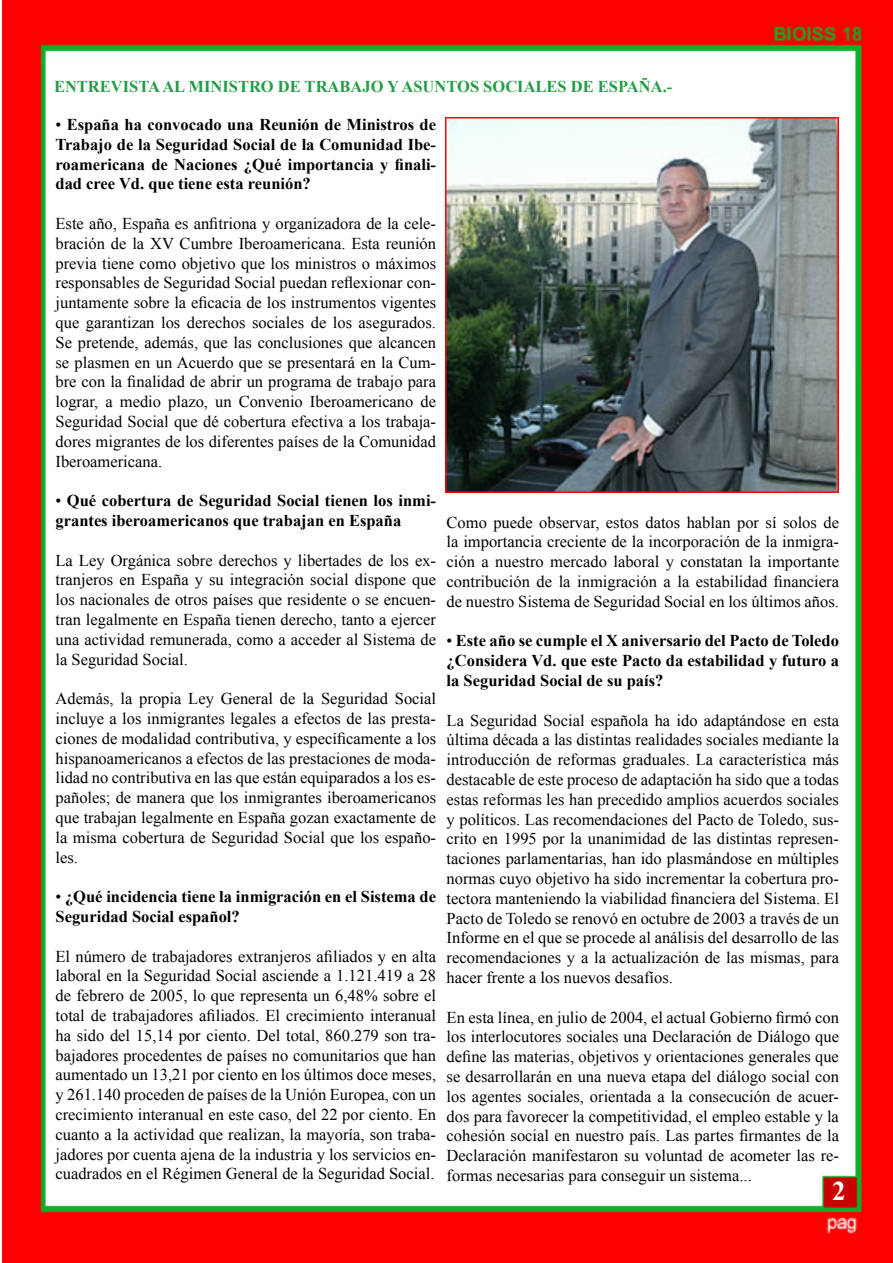
<style>
.page{position:relative;width:893px;height:1263px;background:#fff}
.page>*{position:absolute;margin:0;border:0;box-sizing:border-box;transform-origin:0 0}
.t1{font:700 27px "Times New Roman";color:#fff}
.t2{font:16.5px/19.8px "Times New Roman";color:#000;text-align:justify}
.t3{font:700 16.5px/19.8px "Times New Roman";color:#000;text-align:justify}
.t4{font:700 16.5px "Times New Roman";color:#239d46}
.s1{font-weight:400}
</style>
<div class="page">
<img style="left:3px;top:0;width:890px;height:1263px">
<img style="left:445px;top:117px;width:393px;height:375px">
<p class="t4" style="left:54px;top:75px;width:620px">ENTREVISTA AL MINISTRO DE TRABAJO Y ASUNTOS SOCIALES DE ESPAÑA.-</p>
<p class="t3" style="left:56px;top:114px;width:382px"><span class="s1">•</span> España ha convocado una Reunión de Ministros de Trabajo de la Seguridad Social de la Comunidad Ibe&shy;roamericana de Naciones ¿Qué importancia y finali&shy;dad cree Vd. que tiene esta reunión?</p>
<p class="t2" style="left:56px;top:213px;width:382px">Este año, España es anfitriona y organizadora de la cele&shy;bración de la XV Cumbre Iberoamericana. Esta reunión previa tiene como objetivo que los ministros o máximos responsables de Seguridad Social puedan reflexionar con&shy;juntamente sobre la eficacia de los instrumentos vigentes que garantizan los derechos sociales de los asegurados.<br>Se pretende, además, que las conclusiones que alcancen se plasmen en un Acuerdo que se presentará en la Cum&shy;bre con la finalidad de abrir un programa de trabajo para lograr, a medio plazo, un Convenio Iberoamericano de Seguridad Social que dé cobertura efectiva a los trabaja&shy;dores migrantes de los diferentes países de la Comunidad Iberoamericana.</p>
<p class="t3" style="left:56px;top:490px;width:382px"><span class="s1">•</span> Qué cobertura de Seguridad Social tienen los inmi&shy;grantes iberoamericanos que trabajan en España</p>
<p class="t2" style="left:56px;top:550px;width:382px">La Ley Orgánica sobre derechos y libertades de los ex&shy;tranjeros en España y su integración social dispone que los nacionales de otros países que residente o se encuen&shy;tran legalmente en España tienen derecho, tanto a ejercer una actividad remunerada, como a acceder al Sistema de la Seguridad Social.</p>
<p class="t2" style="left:56px;top:688px;width:382px">Además, la propia Ley General de la Seguridad Social incluye a los inmigrantes legales a efectos de las presta&shy;ciones de modalidad contributiva, y específicamente a los hispanoamericanos a efectos de las prestaciones de moda&shy;lidad no contributiva en las que están equiparados a los es&shy;pañoles; de manera que los inmigrantes iberoamericanos que trabajan legalmente en España gozan exactamente de la misma cobertura de Seguridad Social que los españo&shy;les.</p>
<p class="t3" style="left:56px;top:886px;width:382px"><span class="s1">•</span> ¿Qué incidencia tiene la inmigración en el Sistema de<br>Seguridad Social español?</p>
<p class="t2" style="left:56px;top:946px;width:382px">El número de trabajadores extranjeros afiliados y en alta laboral en la Seguridad Social asciende a 1.121.419 a 28 de febrero de 2005, lo que representa un 6,48% sobre el total de trabajadores afiliados. El crecimiento interanual ha sido del 15,14 por ciento. Del total, 860.279 son tra&shy;bajadores procedentes de países no comunitarios que han aumentado un 13,21 por ciento en los últimos doce meses, y 261.140 proceden de países de la Unión Europea, con un crecimiento interanual en este caso, del 22 por ciento. En cuanto a la actividad que realizan, la mayoría, son traba&shy;jadores por cuenta ajena de la industria y los servicios en&shy;cuadrados en el Régimen General de la Seguridad Social.</p>
<p class="t2" style="left:447px;top:512px;width:394px">Como puede observar, estos datos hablan por sí solos de la importancia creciente de la incorporación de la inmigra&shy;ción a nuestro mercado laboral y constatan la importante contribución de la inmigración a la estabilidad financiera de nuestro Sistema de Seguridad Social en los últimos años.</p>
<p class="t3" style="left:447px;top:630px;width:394px"><span class="s1">•</span> Este año se cumple el X aniversario del Pacto de Toledo ¿Considera Vd. que este Pacto da estabilidad y futuro a la Seguridad Social de su país?</p>
<p class="t2" style="left:447px;top:710px;width:394px">La Seguridad Social española ha ido adaptándose en esta última década a las distintas realidades sociales mediante la introducción de reformas graduales. La característica más destacable de este proceso de adaptación ha sido que a todas estas reformas les han precedido amplios acuerdos sociales y políticos. Las recomendaciones del Pacto de Toledo, sus&shy;crito en 1995 por la unanimidad de las distintas represen&shy;taciones parlamentarias, han ido plasmándose en múltiples normas cuyo objetivo ha sido incrementar la cobertura pro&shy;tectora manteniendo la viabilidad financiera del Sistema. El Pacto de Toledo se renovó en octubre de 2003 a través de un Informe en el que se procede al análisis del desarrollo de las recomendaciones y a la actualización de las mismas, para hacer frente a los nuevos desafíos.</p>
<p class="t2" style="left:447px;top:1007px;width:394px">En esta línea, en julio de 2004, el actual Gobierno firmó con los interlocutores sociales una Declaración de Diálogo que define las materias, objetivos y orientaciones generales que se desarrollarán en una nueva etapa del diálogo social con los agentes sociales, orientada a la consecución de acuer&shy;dos para favorecer la competitividad, el empleo estable y la cohesión social en nuestro país. Las partes firmantes de la Declaración manifestaron su voluntad de acometer las re&shy;formas necesarias para conseguir un sistema...</p>
<h1 class="t1" style="left:832px;top:1172px;width:15px">2</h1>
</div>
